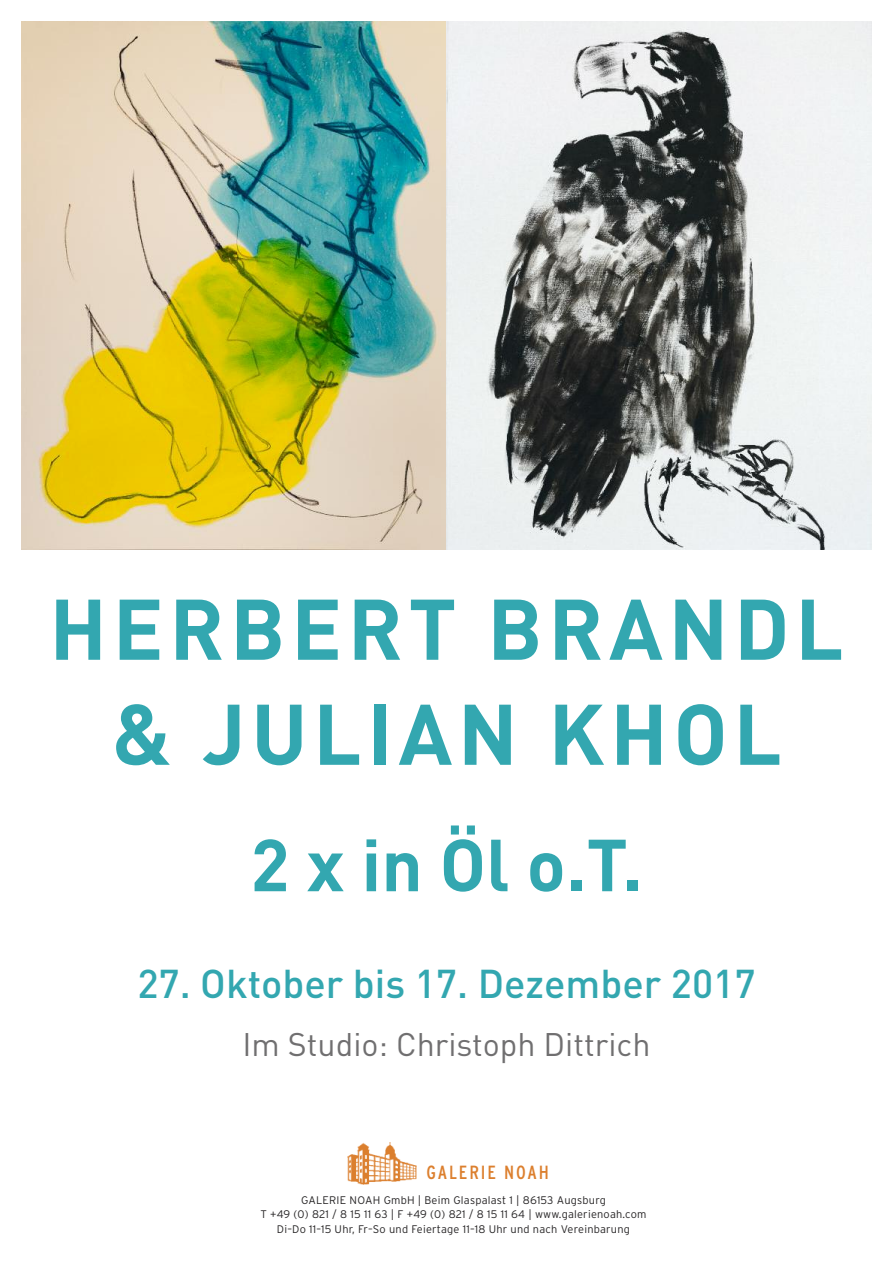
<style>
.page{position:relative;width:893px;height:1263px;background:#fff}
.page>*{position:absolute;margin:0;border:0;box-sizing:border-box;transform-origin:0 0}
.t1{font:700 84.45px/105px "DIN";letter-spacing:.065em;color:#33a7b0;text-align:center}
.t2{font:700 72.38px "DIN";color:#33a7b0}
.t3{font:500 39.75px "DIN";color:#33a7b0}
.t4{font:32.25px "DIN";color:#706f70}
.t5{font:condensed 19.05px "Interstate";letter-spacing:.1em;color:#dc7f2e}
.t6{font:300 11.02px/14.4px "Interstate";letter-spacing:.02em;color:#272526;text-align:center}
</style>
<div class="page">
<img style="left:348px;top:1142px;width:68px;height:42px">
<img style="left:21px;top:21px;width:425px;height:529px">
<svg style="left:446px;top:21px;width:426px;height:529px;fill:#ebeff0"></svg>
<h1 class="t1" style="left:49px;top:578px;width:796px">HERBERT BRANDL &amp; JULIAN KHOL</h1>
<h2 class="t2" style="left:250px;top:824px;width:394px">2 x in Öl o.T.</h2>
<h3 class="t3" style="left:137px;top:961px;width:620px">27. Oktober bis 17. Dezember 2017</h3>
<h3 class="t4" style="left:242px;top:1026px;width:409px">Im Studio: Christoph Dittrich</h3>
<h3 class="t5" style="left:426px;top:1162px;width:124px">GALERIE NOAH</h3>
<p class="t6" style="left:260px;top:1193px;width:388px">GALERIE NOAH GmbH | Beim Glaspalast 1 | 86153 Augsburg<br>T +49 (0) 821 / 8 15 11 63 | F +49 (0) 821 / 8 15 11 64 | www.galerienoah.com<br>Di–Do 11–15 Uhr, Fr–So und Feiertage 11–18 Uhr und nach Vereinbarung</p>
</div>
